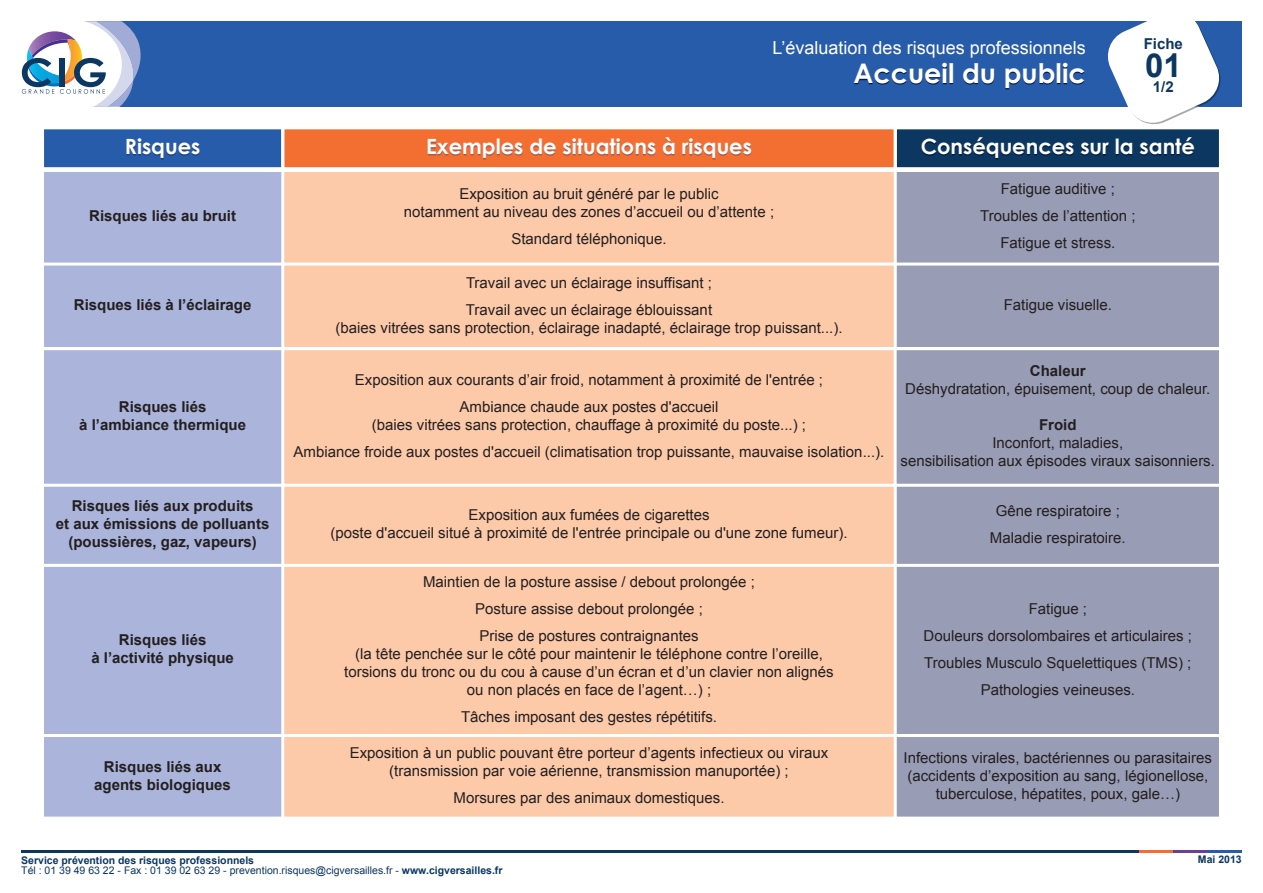
<style>
.page{position:relative;width:1263px;height:893px;background:#fff}
.page>*{position:absolute;margin:0;border:0;box-sizing:border-box;transform-origin:0 0}
.t1{font:700 33px "Arial";color:#0c3761}
.t2{font:700 27px "Century Gothic";color:#fff}
.t3{font:700 21px "Century Gothic";color:#fff}
.t4{font:18px "Arial";color:#fff}
.t5{font:15px/27px "Arial";color:#231f20;text-align:center}
.t6{font:700 15px/18px "Arial";color:#231f20;text-align:center}
.t7{font:700 15px "Arial";color:#0c3761}
.t8{font:10.5px "Arial";color:#0c3761}
.t9{font:700 10.5px "Arial";color:#0c3761}
.s1{font-weight:700}
</style>
<div class="page">
<div style="left:56px;top:21px;width:1186px;height:85px;background:#275caa"></div>
<svg style="left:21px;top:21px;width:121px;height:86px"></svg>
<svg style="left:1104px;top:18px;width:119px;height:107px"></svg>
<div style="left:44px;top:737px;width:237px;height:80px;background:#abb4da"></div>
<div style="left:43px;top:735px;width:240px;height:83px;border:2px solid #fff"></div>
<div style="left:284px;top:737px;width:610px;height:80px;background:#fcc9a9"></div>
<div style="left:283px;top:735px;width:612px;height:83px;border:2px solid #fff"></div>
<div style="left:897px;top:737px;width:322px;height:80px;background:#989cb4"></div>
<div style="left:895px;top:735px;width:325px;height:83px;border:2px solid #fff"></div>
<div style="left:44px;top:567px;width:237px;height:167px;background:#abb4da"></div>
<div style="left:43px;top:565px;width:240px;height:170px;border:2px solid #fff"></div>
<div style="left:284px;top:567px;width:610px;height:167px;background:#fcc9a9"></div>
<div style="left:283px;top:565px;width:612px;height:170px;border:2px solid #fff"></div>
<div style="left:897px;top:567px;width:322px;height:167px;background:#989cb4"></div>
<div style="left:895px;top:565px;width:325px;height:170px;border:2px solid #fff"></div>
<div style="left:44px;top:172px;width:237px;height:91px;background:#abb4da"></div>
<div style="left:43px;top:170px;width:240px;height:94px;border:2px solid #fff"></div>
<div style="left:284px;top:172px;width:610px;height:91px;background:#fcc9a9"></div>
<div style="left:283px;top:170px;width:612px;height:94px;border:2px solid #fff"></div>
<div style="left:897px;top:172px;width:322px;height:91px;background:#989cb4"></div>
<div style="left:895px;top:170px;width:325px;height:94px;border:2px solid #fff"></div>
<div style="left:44px;top:266px;width:237px;height:81px;background:#abb4da"></div>
<div style="left:43px;top:264px;width:240px;height:85px;border:2px solid #fff"></div>
<div style="left:284px;top:266px;width:610px;height:81px;background:#fcc9a9"></div>
<div style="left:283px;top:264px;width:612px;height:85px;border:2px solid #fff"></div>
<div style="left:897px;top:266px;width:322px;height:81px;background:#989cb4"></div>
<div style="left:895px;top:264px;width:325px;height:85px;border:2px solid #fff"></div>
<div style="left:44px;top:487px;width:237px;height:77px;background:#abb4da"></div>
<div style="left:43px;top:485px;width:240px;height:80px;border:2px solid #fff"></div>
<div style="left:284px;top:487px;width:610px;height:77px;background:#fcc9a9"></div>
<div style="left:283px;top:485px;width:612px;height:80px;border:2px solid #fff"></div>
<div style="left:897px;top:487px;width:322px;height:77px;background:#989cb4"></div>
<div style="left:895px;top:485px;width:325px;height:80px;border:2px solid #fff"></div>
<svg style="left:854px;top:64px;width:174px;height:25px"></svg>
<div style="left:44px;top:350px;width:237px;height:134px;background:#abb4da"></div>
<div style="left:43px;top:349px;width:240px;height:136px;border:2px solid #fff"></div>
<div style="left:284px;top:350px;width:610px;height:134px;background:#fcc9a9"></div>
<div style="left:283px;top:349px;width:612px;height:136px;border:2px solid #fff"></div>
<div style="left:897px;top:350px;width:322px;height:134px;background:#989cb4"></div>
<div style="left:895px;top:349px;width:325px;height:136px;border:2px solid #fff"></div>
<hr style="left:21px;top:850px;width:1129px;height:3px;background:#0c3761">
<hr style="left:1140px;top:850px;width:34px;height:3px;background:#f36e31">
<hr style="left:1174px;top:850px;width:34px;height:3px;background:#6b3e98">
<hr style="left:1208px;top:850px;width:34px;height:3px;background:#275caa">
<div style="left:44px;top:129px;width:237px;height:38px;background:#275caa"></div>
<div style="left:284px;top:129px;width:610px;height:38px;background:#f36e31"></div>
<svg style="left:127px;top:140px;width:73px;height:20px"></svg>
<svg style="left:428px;top:140px;width:128px;height:20px"></svg>
<div style="left:43px;top:128px;width:240px;height:41px;border:2px solid #fff"></div>
<div style="left:283px;top:128px;width:612px;height:41px;border:2px solid #fff"></div>
<div style="left:897px;top:129px;width:322px;height:38px;background:#0c3761"></div>
<svg style="left:922px;top:138px;width:103px;height:22px"></svg>
<div style="left:895px;top:128px;width:325px;height:41px;border:2px solid #fff"></div>
<p class="t4" style="left:772px;top:38px;width:315px">L’évaluation des risques professionnels</p>
<h2 class="t2" style="left:853px;top:56px;width:234px">Accueil du public</h2>
<p class="t7" style="left:1144px;top:35px;width:41px">Fiche</p>
<h1 class="t1" style="left:1145px;top:48px;width:38px">01</h1>
<p class="t7" style="left:1153px;top:79px;width:22px">1/2</p>
<h3 class="t3" style="left:125px;top:133px;width:77px">Risques</h3>
<h3 class="t3" style="left:426px;top:133px;width:327px">Exemples de situations à risques</h3>
<h3 class="t3" style="left:921px;top:133px;width:276px">Conséquences sur la santé</h3>
<p class="t6" style="left:89px;top:207px;width:148px">Risques liés au bruit</p>
<p class="t6" style="left:74px;top:296px;width:179px">Risques liés à l’éclairage</p>
<p class="t6" style="left:79px;top:398px;width:168px">Risques liés<br>à l’ambiance thermique</p>
<p class="t5" style="left:404px;top:184px;width:372px;line-height:18px">Exposition au bruit généré par le public<br>notamment au niveau des zones d’accueil ou d’attente ;</p>
<p class="t5" style="left:511px;top:225px;width:157px">Standard téléphonique.</p>
<p class="t5" style="left:466px;top:269px;width:248px;text-align:left">Travail avec un éclairage insuffisant ;<br>Travail avec un éclairage éblouissant</p>
<p class="t5" style="left:335px;top:314px;width:508px">(baies vitrées sans protection, éclairage inadapté, éclairage trop puissant...).</p>
<p class="t5" style="left:355px;top:366px;width:470px">Exposition aux courants d’air froid, notamment à proximité de l'entrée ;<br>Ambiance chaude aux postes d'accueil</p>
<p class="t5" style="left:294px;top:411px;width:592px">(baies vitrées sans protection, chauffage à proximité du poste...) ;<br>Ambiance froide aux postes d'accueil (climatisation trop puissante, mauvaise isolation...).</p>
<p class="t5" style="left:980px;top:175px;width:157px">Fatigue auditive ;<br>Troubles de l’attention ;<br>Fatigue et stress.</p>
<p class="t5" style="left:1004px;top:292px;width:110px">Fatigue visuelle.</p>
<p class="t6" style="left:1030px;top:362px;width:57px">Chaleur</p>
<p class="t5" style="left:905px;top:375px;width:307px">Déshydratation, épuisement, coup de chaleur.</p>
<p class="t6" style="left:1039px;top:416px;width:39px">Froid</p>
<p class="t5" style="left:901px;top:434px;width:316px;line-height:18px">Inconfort, maladies,<br>sensibilisation aux épisodes viraux saisonniers.</p>
<p class="t6" style="left:56px;top:497px;width:215px">Risques liés aux produits<br>et aux émissions de polluants (poussières, gaz, vapeurs)</p>
<p class="t5" style="left:330px;top:506px;width:519px;line-height:18px">Exposition aux fumées de cigarettes<br>(poste d'accueil situé à proximité de l'entrée principale ou d'une zone fumeur).</p>
<p class="t5" style="left:990px;top:497px;width:137px">Gêne respiratoire ;<br>Maladie respiratoire.</p>
<p class="t6" style="left:91px;top:631px;width:144px">Risques liés<br>à l’activité physique</p>
<p class="t6" style="left:94px;top:757px;width:138px">Risques liés aux agents biologiques</p>
<p class="t5" style="left:423px;top:568px;width:333px">Maintien de la posture assise / debout prolongée ;<br>Posture assise debout prolongée ;<br>Prise de postures contraignantes</p>
<p class="t5" style="left:344px;top:645px;width:491px;line-height:18px">(la tête penchée sur le côté pour maintenir le téléphone contre l’oreille, torsions du tronc ou du cou à cause d’un écran et d’un clavier non alignés ou non placés en face de l’agent…) ;</p>
<p class="t5" style="left:461px;top:703px;width:257px">Tâches imposant des gestes répétitifs.</p>
<p class="t5" style="left:350px;top:744px;width:480px;line-height:18px">Exposition à un public pouvant être porteur d’agents infectieux ou viraux (transmission par voie aérienne, transmission manuportée) ;</p>
<p class="t5" style="left:453px;top:784px;width:272px">Morsures par des animaux domestiques.</p>
<p class="t9" style="left:21px;top:855px;width:234px">Service prévention des risques professionnels</p>
<p class="t8" style="left:21px;top:864px;width:483px">Tél : 01 39 49 63 22 - Fax : 01 39 02 63 29 - prevention.risques@cigversailles.fr - <span class="s1">www.cigversailles.fr</span></p>
<p class="t5" style="left:924px;top:595px;width:270px">Fatigue ;<br>Douleurs dorsolombaires et articulaires ;<br>Troubles Musculo Squelettiques (TMS) ;<br>Pathologies veineuses.</p>
<p class="t5" style="left:903px;top:748px;width:310px;line-height:18px">Infections virales, bactériennes ou parasitaires (accidents d’exposition au sang, légionellose, tuberculose, hépatites, poux, gale…)</p>
<p class="t9" style="left:1198px;top:854px;width:45px">Mai 2013</p>
</div>
